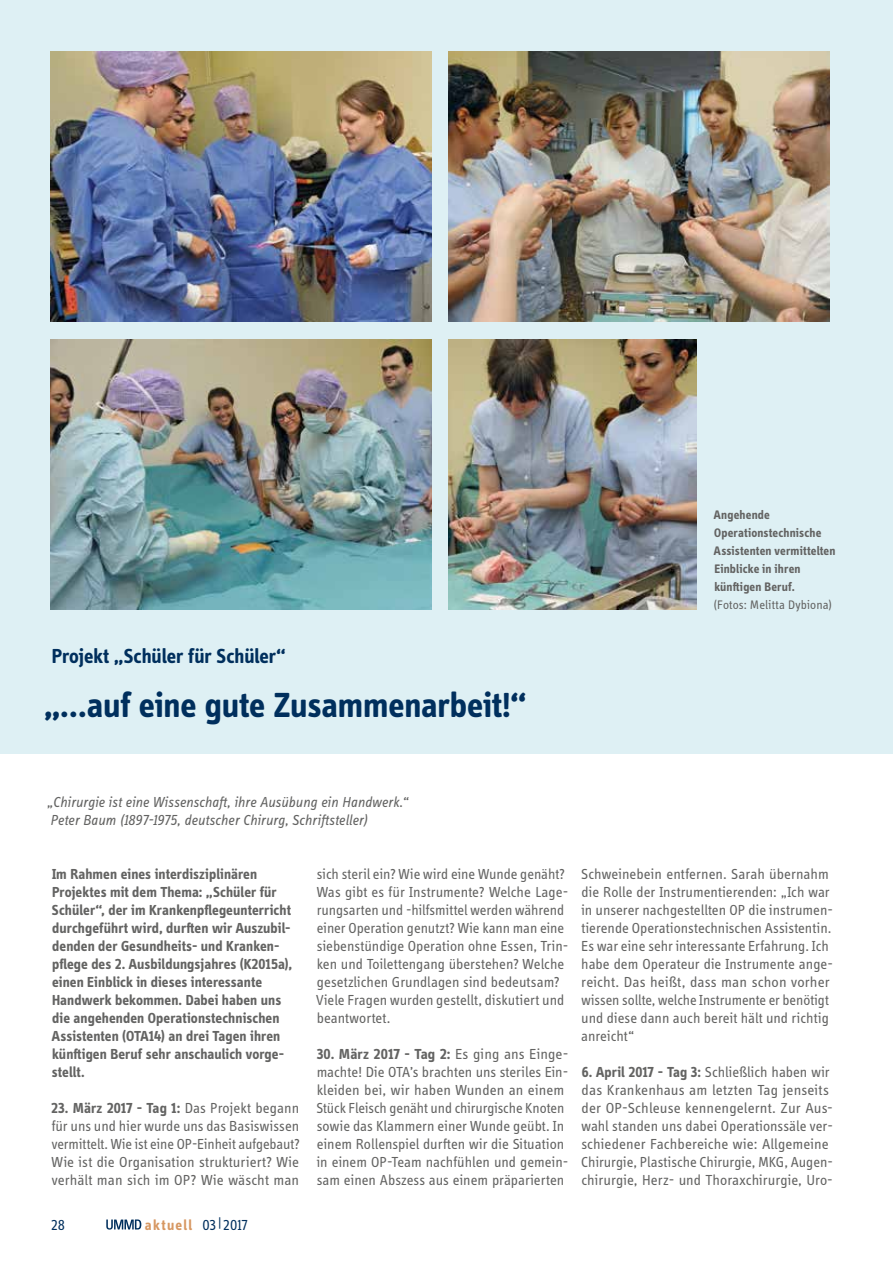
<style>
.page{position:relative;width:893px;height:1263px;background:#fff}
.page>*{position:absolute;margin:0;border:0;box-sizing:border-box;transform-origin:0 0}
.t1{font:700 36px "Info Display OT";letter-spacing:-.005em;color:#002f5d}
.t2{font:700 21px "Info Display OT";color:#002f5d}
.t3{font:15px/18px "Info Display OT";color:#636362}
.t4{font:700 15px/18px "Info Display OT";letter-spacing:.005em;color:#636362}
.t5{font:italic 15px/18px "Info Display OT";letter-spacing:-.005em;color:#636362}
.t6{font:700 15px "Info Display OT";letter-spacing:.09em;color:#d79863}
.t7{font:15px "Info Display OT";color:#002f5d}
.t8{font:700 12.75px/18px "Info Display OT";letter-spacing:.015em;color:#636362}
.t9{font:12.75px "Info Display OT";letter-spacing:.01em;color:#636362}
.s1{font-weight:700}
.s2{font-weight:400;color:#002f5d}
</style>
<div class="page">
<div style="left:0;top:0;width:893px;height:753px;background:#def0f4"></div>
<img style="left:51px;top:51px;width:381px;height:270px">
<img style="left:51px;top:339px;width:381px;height:270px">
<img style="left:448px;top:51px;width:381px;height:270px">
<img style="left:448px;top:339px;width:249px;height:270px">
<svg style="left:106px;top:1219px;width:35px;height:10px"></svg>
<h2 class="t2" style="left:52px;top:643px;width:236px">Projekt „Schüler für Schüler“</h2>
<h1 class="t1" style="left:44px;top:683px;width:485px">„…auf eine gute Zusammenarbeit!“</h1>
<p class="t8" style="left:714px;top:506px;width:123px">Angehende<br>Operationstechnische<br>Assistenten vermittelten<br>Einblicke in ihren künftigen Beruf.</p>
<p class="t9" style="left:713px;top:597px;width:120px">(Fotos: Melitta Dybiona)</p>
<p class="t5" style="left:47px;top:793px;width:362px">„Chirurgie ist eine Wissenschaft, ihre Ausübung ein Handwerk.“<br>Peter Baum (1897-1975, deutscher Chirurg, Schriftsteller)</p>
<p class="t4" style="left:52px;top:865px;width:242px">Im Rahmen eines interdisziplinären Projektes mit dem Thema: „Schüler für Schüler“, der im Krankenpflegeunterricht durchgeführt wird, durften wir Auszubil&shy;denden der Gesundheits- und Kranken&shy;pflege des 2. Ausbildungsjahres (K2015a), einen Einblick in dieses interessante Handwerk bekommen. Dabei haben uns die angehenden Operationstechnischen Assistenten (OTA14) an drei Tagen ihren künftigen Beruf sehr anschaulich vorge&shy;stellt.</p>
<p class="t3" style="left:51px;top:1099px;width:250px;text-align:justify"><span class="s1">23. März 2017 - Tag 1:</span> Das Projekt begann für uns und hier wurde uns das Basiswissen vermittelt. Wie ist eine OP-Einheit aufgebaut?<br>Wie ist die Organisation strukturiert? Wie verhält man sich im OP? Wie wäscht man</p>
<p class="t7" style="left:51px;top:1216px;width:15px">28</p>
<p class="t6" style="left:145px;top:1215px;width:105px">aktuell <span class="s2">03|2017</span></p>
<p class="t3" style="left:316px;top:865px;width:253px">sich steril ein? Wie wird eine Wunde genäht?<br>Was gibt es für Instrumente? Welche Lage&shy;rungsarten und -hilfsmittel werden während einer Operation genutzt? Wie kann man eine siebenstündige Operation ohne Essen, Trin&shy;ken und Toilettengang überstehen? Welche gesetzlichen Grundlagen sind bedeutsam?<br>Viele Fragen wurden gestellt, diskutiert und beantwortet.</p>
<p class="t3" style="left:316px;top:1045px;width:253px"><span class="s1">30. März 2017 - Tag 2:</span> Es ging ans Einge&shy;machte! Die OTA’s brachten uns steriles Ein&shy;kleiden bei, wir haben Wunden an einem Stück Fleisch genäht und chirurgische Knoten sowie das Klammern einer Wunde geübt. In einem Rollenspiel durften wir die Situation in einem OP-Team nachfühlen und gemein&shy;sam einen Abszess aus einem präparierten</p>
<p class="t3" style="left:581px;top:865px;width:253px">Schweinebein entfernen. Sarah übernahm die Rolle der Instrumentierenden: „Ich war in unserer nachgestellten OP die instrumen&shy;tierende Operationstechnischen Assistentin.<br>Es war eine sehr interessante Erfahrung. Ich habe dem Operateur die Instrumente ange&shy;reicht. Das heißt, dass man schon vorher wissen sollte, welche Instrumente er benötigt und diese dann auch bereit hält und richtig anreicht“</p>
<p class="t3" style="left:581px;top:1063px;width:253px"><span class="s1">6. April 2017 - Tag 3:</span> Schließlich haben wir das Krankenhaus am letzten Tag jenseits der OP-Schleuse kennengelernt. Zur Aus&shy;wahl standen uns dabei Operationssäle ver&shy;schiedener Fachbereiche wie: Allgemeine Chirurgie, Plastische Chirurgie, MKG, Augen&shy;chirurgie, Herz- und Thoraxchirurgie, Uro-</p>
</div>
